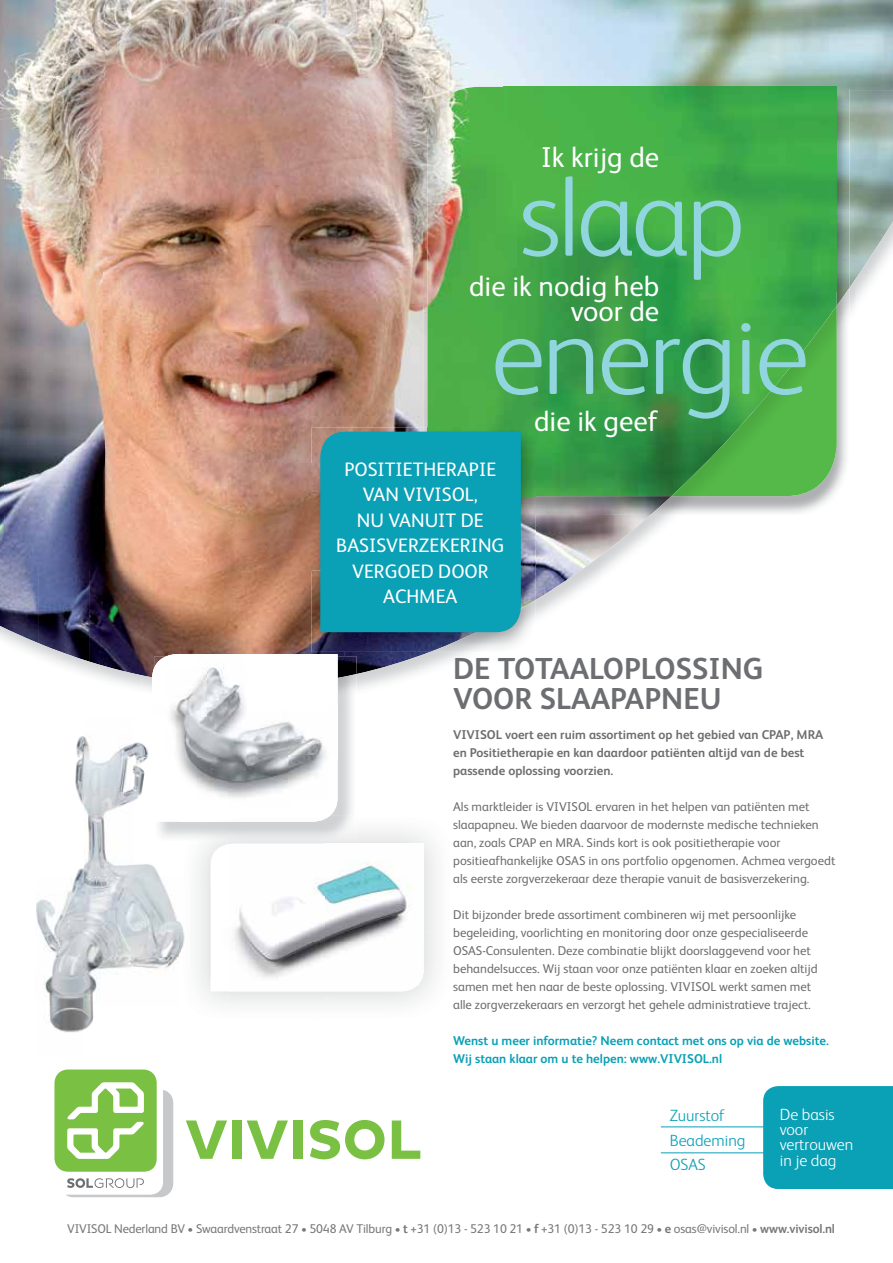
<style>
.page{position:relative;width:893px;height:1263px;background:#fff}
.page>*{position:absolute;margin:0;border:0;box-sizing:border-box;transform-origin:0 0}
.t1{font:300 112.05px/138.3px "FS Albert";letter-spacing:-.03em;color:#91d5de}
.t2{font:700 30.3px/30.5px "FS Albert";color:#6d6e71}
.t3{font:28.8px/25px "FS Albert";color:#fff;text-align:right}
.t4{font:19.5px/25.5px "FS Albert";color:#fff;text-align:center}
.t5{font:300 16.35px/15.3px "FS Albert";color:#fff}
.t6{font:300 16.35px/24.6px "FS Albert";color:#0aa0b6}
.t7{font:12.75px/18px "FS Albert";color:#6d6e71}
.t8{font:700 12.75px/18px "FS Albert";color:#6d6e71}
.t9{font:700 12.75px/18px "FS Albert";color:#0aa0b6}
.t10{font:12.6px "FS Albert";letter-spacing:-.01em;color:#77787b}
.s1{font-size:11.7px}
.s2{font-weight:700}
</style>
<div class="page">
<img style="left:104px;top:0;width:789px;height:90px">
<img style="left:0;top:0;width:38px;height:626px">
<img style="left:849px;top:90px;width:44px;height:189px">
<img style="left:536px;top:515px;width:64px;height:56px">
<img style="left:90px;top:570px;width:254px;height:105px">
<img style="left:38px;top:570px;width:52px;height:56px">
<img style="left:536px;top:571px;width:13px;height:21px">
<img style="left:344px;top:652px;width:12px;height:4px">
<img style="left:855px;top:221px;width:38px;height:82px">
<img style="left:849px;top:279px;width:6px;height:33px">
<img style="left:600px;top:515px;width:72px;height:60px">
<img style="left:549px;top:556px;width:51px;height:53px">
<img style="left:536px;top:592px;width:13px;height:25px">
<img style="left:356px;top:652px;width:113px;height:37px">
<img style="left:0;top:626px;width:141px;height:62px">
<img style="left:140px;top:675px;width:12px;height:15px">
<hr style="left:661px;top:1126px;width:232px;height:1px;background:#0aa0b6">
<hr style="left:661px;top:1152px;width:232px;height:1px;background:#0aa0b6">
<div style="left:763px;top:1086px;width:130px;height:103px;background:#0aa0b6"></div>
<svg style="left:392px;top:1120px;width:28px;height:39px"></svg>
<div style="left:54px;top:1069px;width:103px;height:103px;background:#7ac143;border-radius:14px"></div>
<img style="left:837px;top:89px;width:12px;height:199px">
<img style="left:521px;top:496px;width:130px;height:19px">
<img style="left:651px;top:288px;width:198px;height:227px">
<img style="left:503px;top:87px;width:334px;height:307px">
<img style="left:503px;top:394px;width:168px;height:51px">
<img style="left:536px;top:445px;width:135px;height:51px">
<img style="left:671px;top:306px;width:166px;height:190px">
<img style="left:4px;top:0;width:100px;height:570px">
<img style="left:254px;top:90px;width:169px;height:374px">
<img style="left:104px;top:90px;width:150px;height:480px">
<img style="left:254px;top:464px;width:57px;height:106px">
<img style="left:423px;top:89px;width:5px;height:339px">
<img style="left:428px;top:87px;width:75px;height:341px">
<img style="left:337px;top:656px;width:19px;height:18px">
<img style="left:337px;top:674px;width:19px;height:141px">
<svg style="left:152px;top:654px;width:185px;height:161px"></svg>
<img style="left:198px;top:654px;width:93px;height:13px">
<img style="left:291px;top:654px;width:46px;height:51px">
<img style="left:152px;top:705px;width:15px;height:58px">
<img style="left:329px;top:705px;width:8px;height:52px">
<img style="left:228px;top:800px;width:63px;height:8px">
<img style="left:291px;top:757px;width:46px;height:51px">
<img style="left:167px;top:667px;width:162px;height:44px">
<img style="left:167px;top:711px;width:40px;height:6px">
<img style="left:207px;top:711px;width:122px;height:45px">
<img style="left:228px;top:756px;width:101px;height:44px">
<img style="left:311px;top:515px;width:225px;height:137px">
<img style="left:430px;top:600px;width:106px;height:52px">
<img style="left:503px;top:428px;width:33px;height:68px">
<img style="left:311px;top:428px;width:112px;height:142px">
<img style="left:423px;top:428px;width:80px;height:4px">
<div style="left:320px;top:432px;width:201px;height:200px;background:#0aa0b6"></div>
<svg style="left:66px;top:997px;width:318px;height:200px"></svg>
<img style="left:228px;top:815px;width:103px;height:7px">
<img style="left:230px;top:859px;width:194px;height:132px">
<img style="left:36px;top:824px;width:146px;height:182px">
<img style="left:49px;top:1006px;width:179px;height:48px">
<img style="left:75px;top:736px;width:74px;height:35px">
<img style="left:75px;top:771px;width:70px;height:53px">
<img style="left:154px;top:822px;width:28px;height:19px">
<img style="left:152px;top:717px;width:1px;height:53px">
<img style="left:152px;top:808px;width:38px;height:7px">
<img style="left:190px;top:800px;width:38px;height:15px">
<img style="left:152px;top:763px;width:38px;height:45px">
<img style="left:167px;top:717px;width:61px;height:83px">
<img style="left:182px;top:886px;width:29px;height:89px">
<img style="left:182px;top:975px;width:46px;height:45px">
<img style="left:182px;top:822px;width:46px;height:64px">
<h3 class="t3" style="left:541px;top:143px;width:120px">Ik krijg de</h3>
<h1 class="t1" style="left:491px;top:143px;width:320px">slaap energie</h1>
<h3 class="t3" style="left:469px;top:272px;width:192px">die ik nodig heb voor de</h3>
<h3 class="t3" style="left:534px;top:407px;width:125px">die ik geef</h3>
<h3 class="t4" style="left:336px;top:455px;width:170px">POSITIETHERAPIE<br>VAN VIVISOL,<br>NU VANUIT DE<br>BASISVERZEKERING<br>VERGOED DOOR<br>ACHMEA</h3>
<h2 class="t2" style="left:453px;top:652px;width:312px">DE TOTAALOPLOSSING<br>VOOR SLAAPAPNEU</h2>
<p class="t8" style="left:453px;top:725px;width:372px">VIVISOL voert een ruim assortiment op het gebied van CPAP, MRA en Positietherapie en kan daardoor patiënten altijd van de best passende oplossing voorzien.</p>
<p class="t7" style="left:453px;top:797px;width:384px">Als marktleider is VIVISOL ervaren in het helpen van patiënten met slaapapneu. We bieden daarvoor de modernste medische technieken aan, zoals CPAP en MRA. Sinds kort is ook positietherapie voor positieafhankelijke OSAS in ons portfolio opgenomen. Achmea vergoedt als eerste zorgverzekeraar deze therapie vanuit de basisverzekering.</p>
<p class="t7" style="left:453px;top:905px;width:366px">Dit bijzonder brede assortiment combineren wij met persoonlijke begeleiding, voorlichting en monitoring door onze gespecialiseerde OSAS-Consulenten. Deze combinatie blijkt doorslaggevend voor het behandelsucces. Wij staan voor onze patiënten klaar en zoeken altijd samen met hen naar de beste oplossing. VIVISOL werkt samen met alle zorgverzekeraars en verzorgt het gehele administratieve traject.</p>
<p class="t9" style="left:453px;top:1031px;width:377px">Wenst u meer informatie? Neem contact met ons op via de website.<br>Wij staan klaar om u te helpen: www.VIVISOL.nl</p>
<p class="t6" style="left:670px;top:1102px;width:77px">Zuurstof<br>Beademing<br>OSAS</p>
<p class="t5" style="left:780px;top:1106px;width:75px">De basis voor vertrouwen in je dag</p>
<p class="t10" style="left:67px;top:1220px;width:769px">VIVISOL Nederland BV <span class="s1">•</span> Swaardvenstraat 27 <span class="s1">•</span> 5048 AV Tilburg <span class="s1">•</span> <span class="s2">t</span> +31 (0)13 - 523 10 21 <span class="s1">•</span> <span class="s2">f</span> +31 (0)13 - 523 10 29 <span class="s1">•</span> <span class="s2">e</span> osas@vivisol.nl <span class="s1">•</span> <span class="s2">www.vivisol.nl</span></p>
</div>
